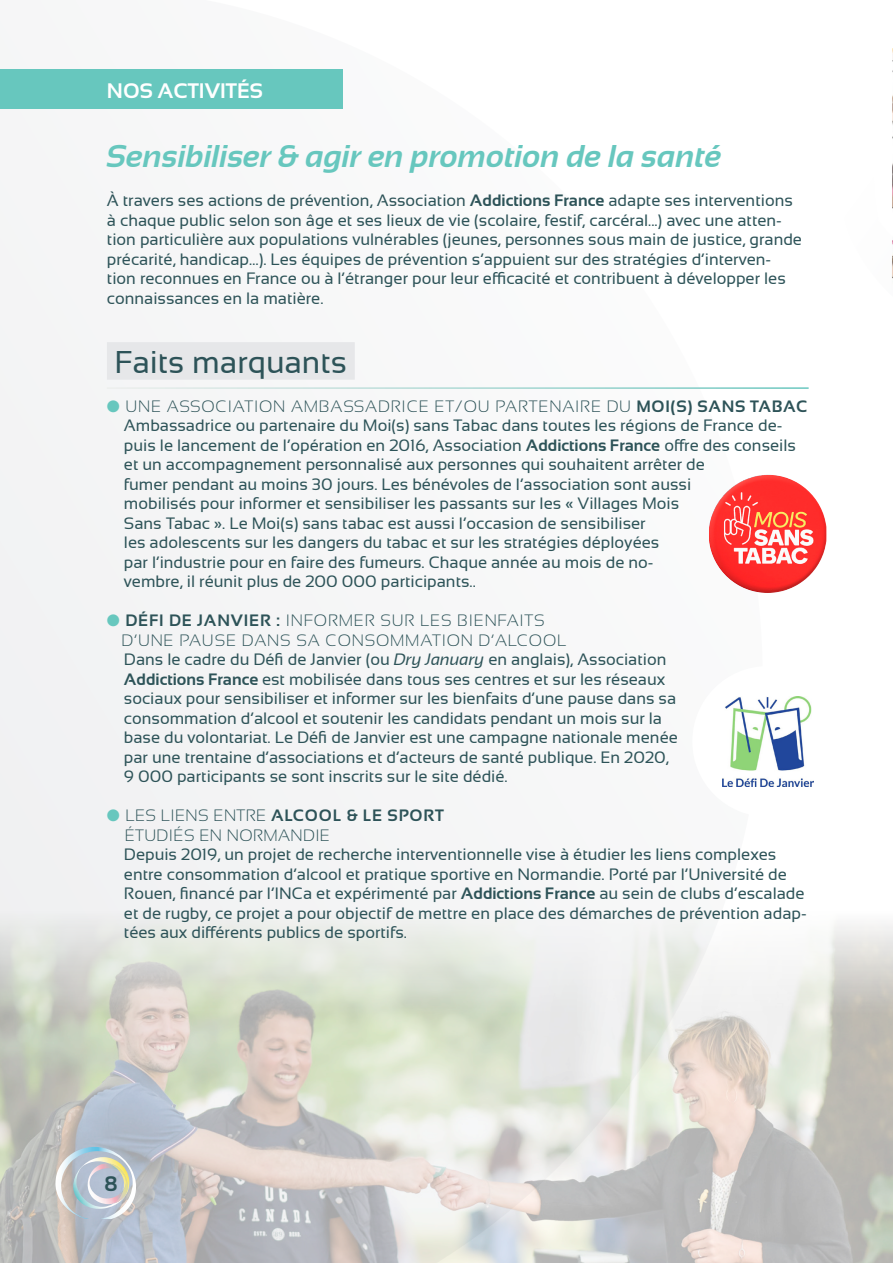
<style>
.page{position:relative;width:893px;height:1263px;background:#f7f8f8}
.page>*{position:absolute;margin:0;border:0;box-sizing:border-box;transform-origin:0 0}
.sous_titre{font:italic 700 31.5px "Sansation";color:#67c7be}
.sous_titre-2{font:31.5px "Sansation";color:#2d5358}
.titre{font:700 21px "Sansation";color:#fff}
.t1{font:700 21px "Sansation";color:#2d5358}
.texte_labeur{font:16.5px/19.5px "Sansation";color:#2d5358}
.Style_de_paragraphe{font:300 16.5px/19.5px "Sansation";letter-spacing:.05em;color:#2d5358}
.Style_de_paragraphe-2{font:300 16.5px/19.5px "Sansation";letter-spacing:.025em;color:#2d5358}
.s1{font-weight:700}
.s2{color:#67c7be}
.s3{font-style:italic}
</style>
<div class="page">
<img style="left:0;top:915px;width:893px;height:348px">
<hr style="left:107px;top:387px;width:702px;height:2px;background:#fff">
<div style="left:0;top:70px;width:343px;height:39px;background:#67c7be"></div>
<div style="left:107px;top:342px;width:248px;height:38px;background:#e6e7e9"></div>
<img style="left:709px;top:475px;width:117px;height:118px">
<div style="left:692px;top:666px;width:151px;height:151px;background:#fff;border-radius:50%"></div>
<img style="left:722px;top:696px;width:91px;height:91px">
<svg style="left:892px;top:48px;width:1px;height:231px"></svg>
<img style="left:55px;top:1147px;width:81px;height:72px">
<img style="left:73px;top:1157px;width:57px;height:52px">
<img style="left:109px;top:1163px;width:19px;height:40px">
<p class="titre" style="left:107px;top:79px;width:157px">NOS ACTIVITÉS</p>
<p class="sous_titre" style="left:107px;top:139px;width:616px">Sensibiliser &amp; agir en promotion de la santé</p>
<p class="texte_labeur" style="left:107px;top:191px;width:697px">À travers ses actions de prévention, Association <span class="s1">Addictions France</span> adapte ses interventions à chaque public selon son âge et ses lieux de vie (scolaire, festif, carcéral...) avec une atten&shy;tion particulière aux populations vulnérables (jeunes, personnes sous main de justice, grande précarité, handicap…). Les équipes de prévention s’appuient sur des stratégies d’interven&shy;tion reconnues en France ou à l’étranger pour leur efficacité et contribuent à développer les connaissances en la matière.</p>
<p class="sous_titre-2" style="left:115px;top:344px;width:234px">Faits marquants</p>
<p class="Style_de_paragraphe" style="left:107px;top:396px;width:702px"><span class="s2">●</span> UNE ASSOCIATION AMBASSADRICE ET/OU PARTENAIRE DU <span class="s1">MOI(S) SANS TABAC</span></p>
<p class="texte_labeur" style="left:124px;top:416px;width:674px">Ambassadrice ou partenaire du Moi(s) sans Tabac dans toutes les régions de France de&shy;puis le lancement de l’opération en 2016, Association <span class="s1">Addictions France</span> offre des conseils et un accompagnement personnalisé aux personnes qui souhaitent arrêter de<br>fumer pendant au moins 30 jours. Les bénévoles de l’association sont aussi<br>mobilisés pour informer et sensibiliser les passants sur les « Villages Mois<br>Sans Tabac ». Le Moi(s) sans tabac est aussi l’occasion de sensibiliser<br>les adolescents sur les dangers du tabac et sur les stratégies déployées<br>par l’industrie pour en faire des fumeurs. Chaque année au mois de no-<br>vembre, il réunit plus de 200 000 participants..</p>
<p class="Style_de_paragraphe" style="left:121px;top:611px;width:446px;text-indent:-15px"><span class="s2">●</span> <span class="s1">DÉFI DE JANVIER :</span> INFORMER SUR LES BIENFAITS<br>D’UNE PAUSE DANS SA CONSOMMATION D’ALCOOL</p>
<p class="texte_labeur" style="left:124px;top:650px;width:555px">Dans le cadre du Défi de Janvier (ou <span class="s3">Dry January</span> en anglais), Association <span class="s1">Addictions France</span> est mobilisée dans tous ses centres et sur les réseaux sociaux pour sensibiliser et informer sur les bienfaits d’une pause dans sa consommation d’alcool et soutenir les candidats pendant un mois sur la base du volontariat. Le Défi de Janvier est une campagne nationale menée par une trentaine d’associations et d’acteurs de santé publique. En 2020, 9 000 participants se sont inscrits sur le site dédié.</p>
<p class="Style_de_paragraphe-2" style="left:125px;top:806px;width:321px;text-indent:-18px"><span class="s2">●</span> LES LIENS ENTRE <span class="s1">ALCOOL &amp; LE SPORT<br></span>ÉTUDIÉS EN NORMANDIE</p>
<p class="texte_labeur" style="left:124px;top:845px;width:684px">Depuis 2019, un projet de recherche interventionnelle vise à étudier les liens complexes entre consommation d’alcool et pratique sportive en Normandie. Porté par l’Université de Rouen, financé par l’INCa et expérimenté par <span class="s1">Addictions France</span> au sein de clubs d’escalade et de rugby, ce projet a pour objectif de mettre en place des démarches de prévention adap&shy;tées aux différents publics de sportifs.</p>
<p class="t1" style="left:105px;top:1172px;width:15px">8</p>
</div>
